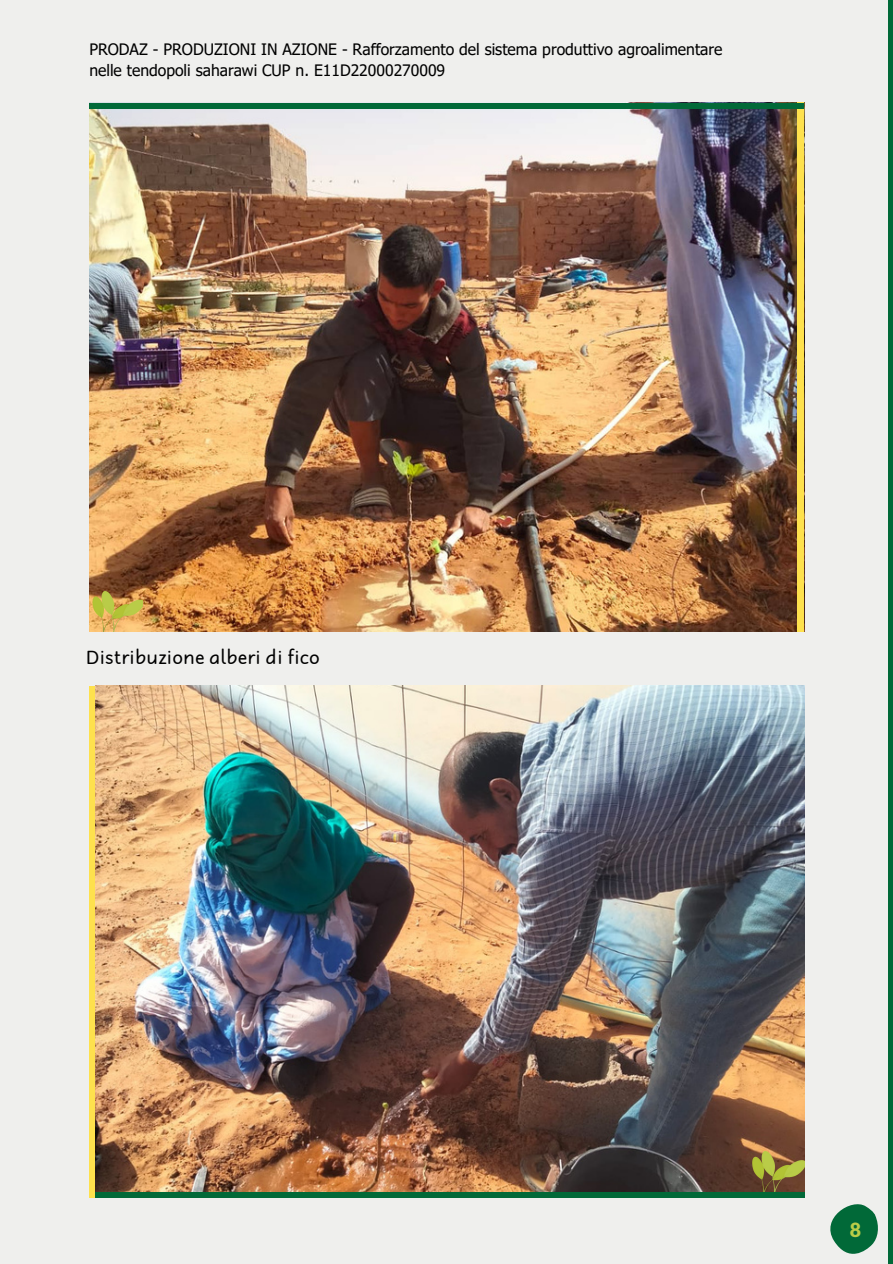
<style>
.page{position:relative;width:893px;height:1264px;background:#fff}
.page>*{position:absolute;margin:0;border:0;box-sizing:border-box;transform-origin:0 0}
.t1{font:900 19.5px "Lato";color:#b9cc48}
.t2{font:18px "Robaga Rounded";color:#000}
.t3{font:15.75px/21.3px "Tahoma";color:#000}
</style>
<div class="page">
<div style="left:0;top:0;width:892px;height:1263px;background:#efefed"></div>
<svg style="left:830px;top:1204px;width:48px;height:50px"></svg>
<div style="left:887px;top:0;width:5px;height:1263px;background:#016938"></div>
<img style="left:89px;top:108px;width:708px;height:523px">
<div style="left:797px;top:103px;width:7px;height:528px;background:#fee14d"></div>
<div style="left:89px;top:103px;width:715px;height:5px;background:#016938"></div>
<img style="left:95px;top:685px;width:709px;height:506px">
<div style="left:89px;top:685px;width:6px;height:512px;background:#fee14d"></div>
<div style="left:95px;top:1191px;width:709px;height:6px;background:#016938"></div>
<img style="left:89px;top:591px;width:53px;height:41px">
<img style="left:751px;top:1150px;width:53px;height:41px">
<p class="t3" style="left:89px;top:38px;width:634px">PRODAZ - PRODUZIONI IN AZIONE - Rafforzamento del sistema produttivo agroalimentare nelle tendopoli saharawi CUP n. E11D22000270009</p>
<p class="t2" style="left:86px;top:648px;width:235px">Distribuzione alberi di fico</p>
<p class="t1" style="left:849px;top:1217px;width:13px">8</p>
</div>
